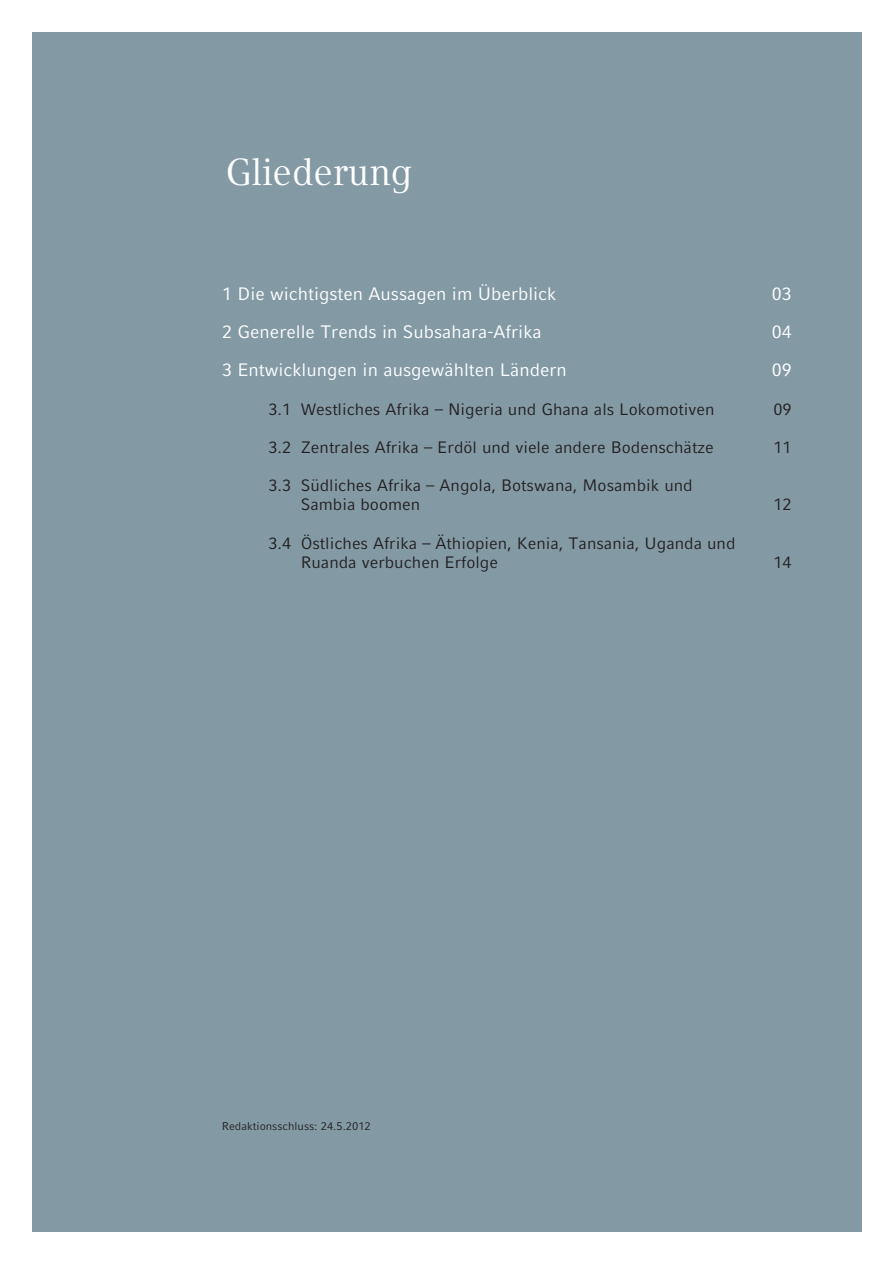
<style>
.page{position:relative;width:893px;height:1263px;background:#fff}
.page>*{position:absolute;margin:0;border:0;box-sizing:border-box;transform-origin:0 0}
.t1{font:37.5px "Compatil Text LT Pro";color:#fff}
.t2{font:18px "Compatil Fact LT Pro";color:#fff}
.t3{font:16.5px/19.2px "Compatil Fact LT Pro";color:#231f20}
.t4{font:11.25px "Compatil Fact LT Pro";color:#231f20}
</style>
<div class="page">
<div style="left:32px;top:32px;width:829px;height:1199px;background:#839aa5"></div>
<h1 class="t1" style="left:225px;top:159px;width:189px">Gliederung</h1>
<p class="t2" style="left:222px;top:287px;width:336px">1 Die wichtigsten Aussagen im Überblick</p>
<p class="t2" style="left:772px;top:287px;width:22px">03</p>
<p class="t2" style="left:222px;top:325px;width:321px">2 Generelle Trends in Subsahara-Afrika</p>
<p class="t2" style="left:772px;top:325px;width:22px">04</p>
<p class="t2" style="left:222px;top:364px;width:346px">3 Entwicklungen in ausgewählten Ländern</p>
<p class="t2" style="left:772px;top:364px;width:22px">09</p>
<p class="t3" style="left:268px;top:401px;width:448px">3.1 Westliches Afrika – Nigeria und Ghana als Lokomotiven</p>
<p class="t3" style="left:773px;top:401px;width:20px">09</p>
<p class="t3" style="left:268px;top:439px;width:447px">3.2 Zentrales Afrika – Erdöl und viele andere Bodenschätze</p>
<p class="t3" style="left:773px;top:439px;width:20px">11</p>
<p class="t3" style="left:301px;top:477px;width:394px;text-indent:-32px">3.3 Südliches Afrika – Angola, Botswana, Mosambik und<br>Sambia boomen</p>
<p class="t3" style="left:773px;top:497px;width:20px">12</p>
<p class="t3" style="left:301px;top:535px;width:436px;text-indent:-32px">3.4 Östliches Afrika – Äthiopien, Kenia, Tansania, Uganda und<br>Ruanda verbuchen Erfolge</p>
<p class="t3" style="left:773px;top:554px;width:20px">14</p>
<p class="t4" style="left:222px;top:1122px;width:151px">Redaktionsschluss: 24.5.2012</p>
</div>
